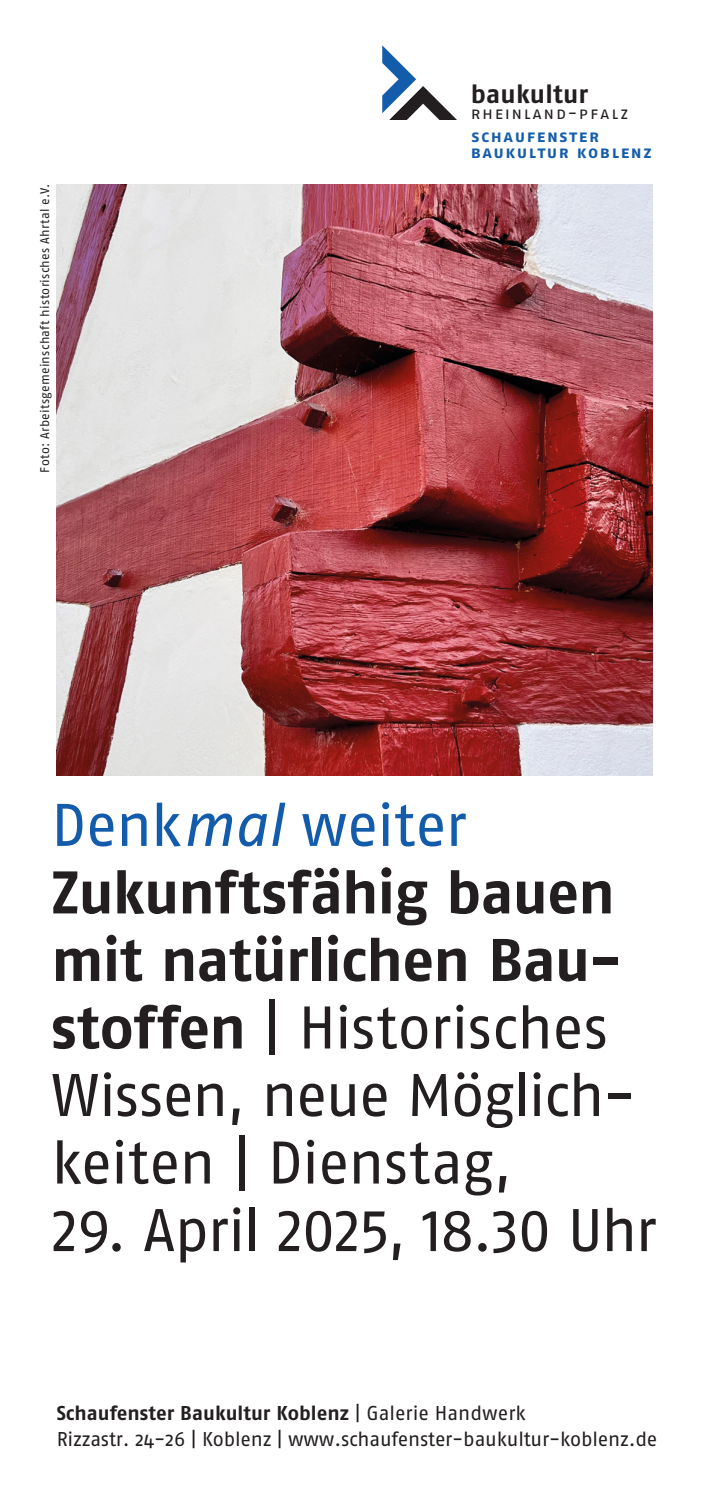
<style>
.page{position:relative;width:709px;height:1503px;background:#fff}
.page>*{position:absolute;margin:0;border:0;box-sizing:border-box;transform-origin:0 0}
.t1{font:60px/67.5px "Fago No Regular LF";letter-spacing:-.02em;color:#231f20}
.t2{font:60px/67.5px "Fago No Bold Lf";letter-spacing:-.015em;color:#231f20}
.t3{font:60px "Fago No";letter-spacing:-.02em;color:#135cab}
.t4{font:700 25.75px "Fago No";letter-spacing:.005em;color:#231f20}
.t5{font:20px "Fago No";letter-spacing:-.01em;color:#231f20}
.t6{font:20px "Fago No Bold Lf";color:#231f20}
.t7{font:17px/16.5px "Fago No Bold Lf Caps";letter-spacing:.09em;color:#135cab}
.t8{font:17px "Fago No Regular Caps";letter-spacing:.095em;color:#231f20}
.t9{font:12.5px "Fago No";letter-spacing:.025em;color:#231f20}
.s1{font-style:italic}
.s2{font-family:"Fago No Bold Lf"}
.s3{font-family:"Fago No"}
</style>
<div class="page">
<img style="left:57px;top:184px;width:595px;height:591px">
<svg style="left:382px;top:45px;width:75px;height:75px"></svg>
<p class="t9" style="left:38px;top:472px;width:290px;rotate:-90deg">Foto: Arbeitsgemeinschaft historisches Ahrtal e.V.</p>
<p class="t4" style="left:471px;top:79px;width:119px">baukultur</p>
<p class="t8" style="left:471px;top:103px;width:159px">rheinland-pfalz</p>
<p class="t7" style="left:471px;top:128px;width:182px">schaufenster baukultur koblenz</p>
<p class="t3" style="left:51px;top:791px;width:417px">Denk<span class="s1">mal</span> weiter</p>
<p class="t2" style="left:51px;top:858px;width:572px">Zukunftsfähig bauen mit natürlichen Bau-</p>
<p class="t1" style="left:51px;top:993px;width:586px"><span class="s2">stoffen</span> | Historisches<br>Wissen, neue Möglich&shy;keiten | Dienstag,</p>
<p class="t1" style="left:51px;top:1195px;width:607px">29. April 2025, 18.30 Uhr</p>
<p class="t6" style="left:57px;top:1400px;width:470px">Schaufenster Baukultur Koblenz <span class="s3">| Galerie Handwerk</span></p>
<p class="t5" style="left:57px;top:1427px;width:602px">Rizzastr. 24-26 | Koblenz | www.schaufenster-baukultur-koblenz.de</p>
</div>
